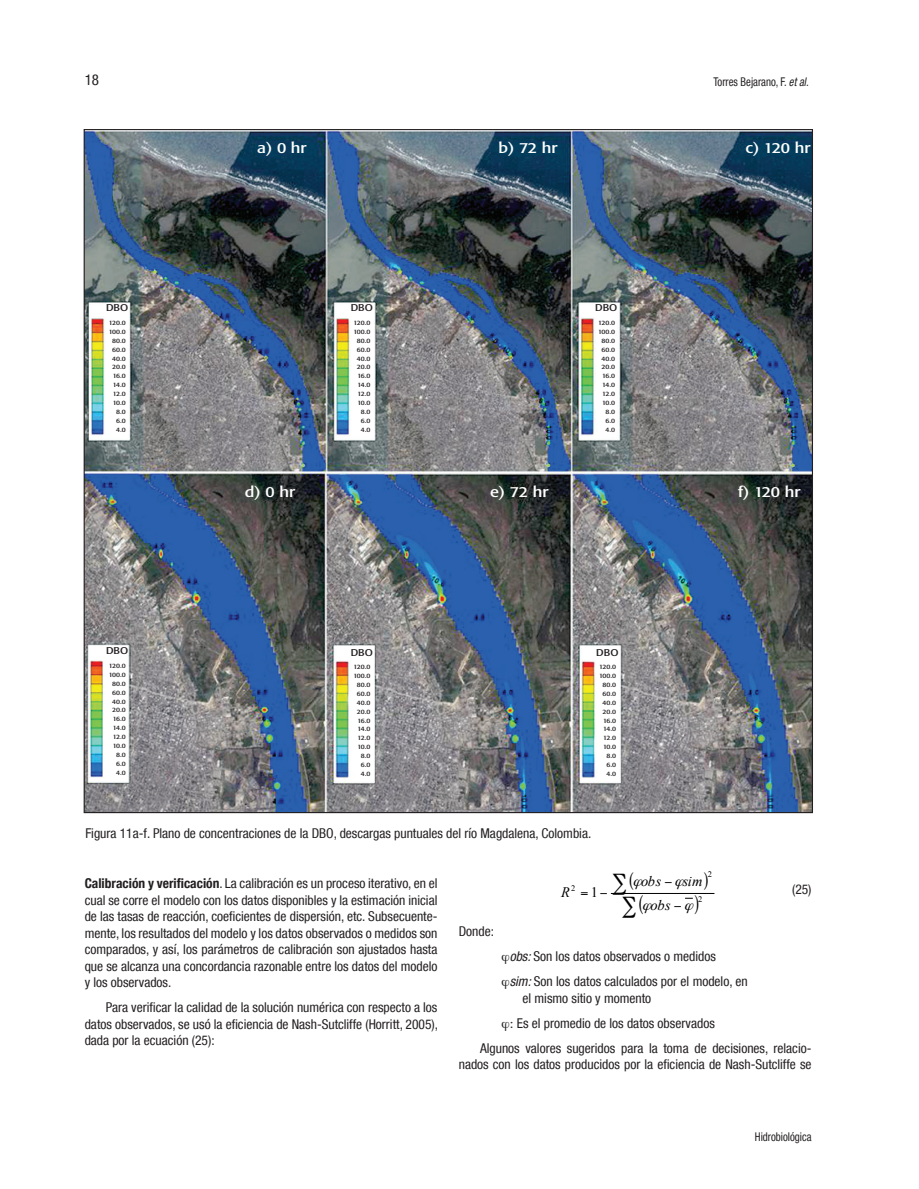
<style>
.page{position:relative;width:919px;height:1189px;background:#fff}
.page>*{position:absolute;margin:0;border:0;box-sizing:border-box;transform-origin:0 0}
.t1{font:condensed 15.15px "Formata";letter-spacing:-.005em;color:#fff;scale:1.33 1}
.t2{font:condensed 15px "Helvetica Neue LT Com";color:#231f20}
.t3{font:italic 14.4px "Times New Roman";color:#000}
.texto_con_sangria{font:condensed 13.5px/16.5px "Helvetica Neue LT Com";color:#231f20;text-align:justify}
.texto_ARTICULO_METID{font:condensed 13.5px/16.5px "Helvetica Neue LT Com";color:#231f20}
.SUBTITULO_DE_ARTICUL{font:condensed 12px "Helvetica Neue LT Com";color:#231f20;scale:.9 1}
.t4{font:condensed 9.75px "Formata";color:#231f20;scale:1.33 1}
.t5{font:8.4px "Times New Roman";color:#000}
.t6{font:condensed 6.45px/8.9px "Formata";letter-spacing:-.04em;color:#231f20;text-align:right;scale:1.33 1}
.s1{font-style:italic}
.s2{font-weight:700}
.s3{font-size:14.4px}
</style>
<div class="page">
<img style="left:86px;top:131px;width:725px;height:680px">
<hr style="left:611px;top:893px;width:103px;height:1px;background:#000">
<svg style="left:685px;top:897px;width:8px;height:2px"></svg>
<p class="t2" style="left:85px;top:70px;width:16px">18</p>
<p class="t4" style="left:106px;top:302px;width:18px">DBO</p>
<p class="t6" style="left:109px;top:318px;width:14px">120.0<br>100.0<br>80.0<br>60.0<br>40.0<br>20.0<br>16.0<br>14.0<br>12.0<br>10.0<br>8.0<br>6.0<br>4.0</p>
<p class="t4" style="left:106px;top:645px;width:18px">DBO</p>
<p class="t6" style="left:109px;top:661px;width:14px">120.0<br>100.0<br>80.0<br>60.0<br>40.0<br>20.0<br>16.0<br>14.0<br>12.0<br>10.0<br>8.0<br>6.0<br>4.0</p>
<p class="t1" style="left:257px;top:139px;width:39px">a) 0 hr</p>
<p class="t4" style="left:351px;top:302px;width:18px">DBO</p>
<p class="t6" style="left:353px;top:318px;width:14px">120.0<br>100.0<br>80.0<br>60.0<br>40.0<br>20.0<br>16.0<br>14.0<br>12.0<br>10.0<br>8.0<br>6.0<br>4.0</p>
<p class="SUBTITULO_DE_ARTICUL" style="left:713px;top:74px;width:107px">Torres Bejarano, F. <span class="s1">et al.</span></p>
<p class="t1" style="left:498px;top:139px;width:46px">b) 72 hr</p>
<p class="t1" style="left:745px;top:139px;width:51px">c) 120 hr</p>
<p class="t4" style="left:595px;top:302px;width:18px">DBO</p>
<p class="t6" style="left:598px;top:318px;width:14px">120.0<br>100.0<br>80.0<br>60.0<br>40.0<br>20.0<br>16.0<br>14.0<br>12.0<br>10.0<br>8.0<br>6.0<br>4.0</p>
<p class="t1" style="left:245px;top:483px;width:39px">d) 0 hr</p>
<p class="t1" style="left:490px;top:483px;width:45px">e) 72 hr</p>
<p class="t1" style="left:738px;top:483px;width:49px">f) 120 hr</p>
<p class="t4" style="left:351px;top:646px;width:18px">DBO</p>
<p class="t6" style="left:353px;top:662px;width:14px">120.0<br>100.0<br>80.0<br>60.0<br>40.0<br>20.0<br>16.0<br>14.0<br>12.0<br>10.0<br>8.0<br>6.0<br>4.0</p>
<p class="t4" style="left:596px;top:646px;width:18px">DBO</p>
<p class="t6" style="left:599px;top:662px;width:14px">120.0<br>100.0<br>80.0<br>60.0<br>40.0<br>20.0<br>16.0<br>14.0<br>12.0<br>10.0<br>8.0<br>6.0<br>4.0</p>
<p class="texto_con_sangria" style="left:86px;top:824px;width:507px">Figura 11a-f. Plano de concentraciones de la DBO, descargas puntuales del río Magdalena, Colombia.</p>
<p class="texto_con_sangria" style="left:85px;top:874px;width:354px"><span class="s2">Calibración y verificación</span>. La calibración es un proceso iterativo, en el cual se corre el modelo con los datos disponibles y la estimación inicial de las tasas de reacción, coeficientes de dispersión, etc. Subsecuente&shy;mente, los resultados del modelo y los datos observados o medidos son comparados, y así, los parámetros de calibración son ajustados hasta que se alcanza una concordancia razonable entre los datos del modelo y los observados.</p>
<p class="texto_con_sangria" style="left:85px;top:999px;width:355px;text-indent:21px">Para verificar la calidad de la solución numérica con respecto a los datos observados, se usó la eficiencia de Nash-Sutcliffe (Horritt, 2005), dada por la ecuación (25):</p>
<p class="t5" style="left:708px;top:868px;width:6px">2</p>
<p class="t3" style="left:641px;top:871px;width:22px">obs</p>
<p class="t3" style="left:683px;top:871px;width:21px">sim</p>
<p class="texto_con_sangria" style="left:792px;top:880px;width:21px">(25)</p>
<p class="t5" style="left:571px;top:882px;width:28px">2 <span class="s3">1</span></p>
<p class="t3" style="left:561px;top:882px;width:10px">R</p>
<p class="t5" style="left:698px;top:893px;width:6px">2</p>
<p class="t3" style="left:650px;top:895px;width:22px">obs</p>
<p class="texto_con_sangria" style="left:459px;top:923px;width:37px">Donde:</p>
<p class="texto_ARTICULO_METID" style="left:510px;top:948px;width:208px"><span class="s1">obs:</span> Son los datos observados o medidos</p>
<p class="texto_ARTICULO_METID" style="left:522px;top:973px;width:227px;text-indent:-13px"><span class="s1">sim:</span> Son los datos calculados por el modelo, en el mismo sitio y momento</p>
<p class="texto_ARTICULO_METID" style="left:517px;top:1014px;width:199px">Es el promedio de los datos observados</p>
<p class="texto_con_sangria" style="left:459px;top:1039px;width:354px;text-align:right">Algunos valores sugeridos para la toma de decisiones, relacio&shy;nados con los datos producidos por la eficiencia de Nash-Sutcliffe se</p>
<p class="SUBTITULO_DE_ARTICUL" style="left:755px;top:1128px;width:64px">Hidrobiológica</p>
</div>
